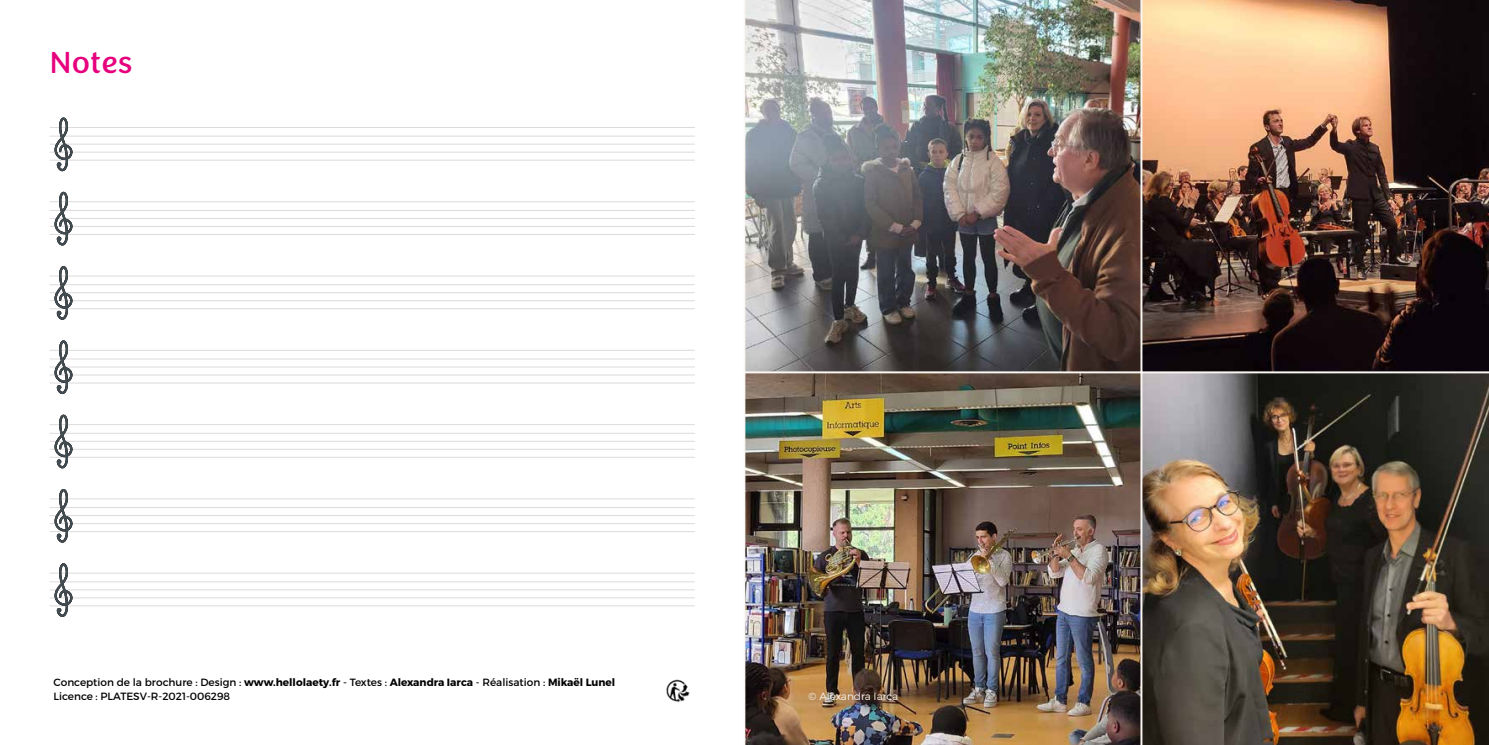
<style>
.page{position:relative;width:1489px;height:745px;background:#fff}
.page>*{position:absolute;margin:0;border:0;box-sizing:border-box;transform-origin:0 0}
.t1{font:31.5px "Congenial";color:#e6007d}
.t2{font:10.5px/14px "Montserrat";color:#000}
.t3{font:300 10.5px "Montserrat";color:#faf6f1}
.s1{font-weight:700}
</style>
<div class="page">
<img style="left:744px;top:0;width:396px;height:371px">
<img style="left:1140px;top:0;width:348px;height:371px">
<img style="left:744px;top:371px;width:396px;height:373px">
<img style="left:1140px;top:371px;width:348px;height:373px">
<hr style="left:50px;top:127px;width:644px;height:1px;background:#dedadd">
<hr style="left:50px;top:136px;width:644px;height:1px;background:#dedadd">
<hr style="left:50px;top:144px;width:644px;height:1px;background:#dedadd">
<hr style="left:50px;top:152px;width:644px;height:1px;background:#dedadd">
<hr style="left:50px;top:160px;width:644px;height:1px;background:#dedadd">
<img style="left:55px;top:117px;width:17px;height:54px">
<hr style="left:50px;top:201px;width:644px;height:1px;background:#dedadd">
<hr style="left:50px;top:210px;width:644px;height:1px;background:#dedadd">
<hr style="left:50px;top:218px;width:644px;height:1px;background:#dedadd">
<hr style="left:50px;top:226px;width:644px;height:1px;background:#dedadd">
<hr style="left:50px;top:234px;width:644px;height:1px;background:#dedadd">
<img style="left:55px;top:192px;width:17px;height:53px">
<hr style="left:50px;top:275px;width:644px;height:1px;background:#dedadd">
<hr style="left:50px;top:284px;width:644px;height:1px;background:#dedadd">
<hr style="left:50px;top:292px;width:644px;height:1px;background:#dedadd">
<hr style="left:50px;top:300px;width:644px;height:1px;background:#dedadd">
<hr style="left:50px;top:308px;width:644px;height:1px;background:#dedadd">
<img style="left:55px;top:266px;width:17px;height:53px">
<hr style="left:50px;top:350px;width:644px;height:1px;background:#dedadd">
<hr style="left:50px;top:358px;width:644px;height:1px;background:#dedadd">
<hr style="left:50px;top:366px;width:644px;height:1px;background:#dedadd">
<hr style="left:50px;top:374px;width:644px;height:1px;background:#dedadd">
<hr style="left:50px;top:382px;width:644px;height:1px;background:#dedadd">
<img style="left:55px;top:340px;width:17px;height:54px">
<hr style="left:50px;top:424px;width:644px;height:1px;background:#dedadd">
<hr style="left:50px;top:432px;width:644px;height:1px;background:#dedadd">
<hr style="left:50px;top:440px;width:644px;height:1px;background:#dedadd">
<hr style="left:50px;top:448px;width:644px;height:1px;background:#dedadd">
<hr style="left:50px;top:456px;width:644px;height:1px;background:#dedadd">
<img style="left:55px;top:414px;width:17px;height:54px">
<hr style="left:50px;top:498px;width:644px;height:1px;background:#dedadd">
<hr style="left:50px;top:507px;width:644px;height:1px;background:#dedadd">
<hr style="left:50px;top:515px;width:644px;height:1px;background:#dedadd">
<hr style="left:50px;top:523px;width:644px;height:1px;background:#dedadd">
<hr style="left:50px;top:531px;width:644px;height:1px;background:#dedadd">
<img style="left:55px;top:489px;width:17px;height:53px">
<hr style="left:50px;top:572px;width:644px;height:1px;background:#dedadd">
<hr style="left:50px;top:581px;width:644px;height:1px;background:#dedadd">
<hr style="left:50px;top:589px;width:644px;height:1px;background:#dedadd">
<hr style="left:50px;top:597px;width:644px;height:1px;background:#dedadd">
<hr style="left:50px;top:605px;width:644px;height:1px;background:#dedadd">
<img style="left:55px;top:563px;width:17px;height:53px">
<img style="left:666px;top:679px;width:24px;height:24px">
<h1 class="t1" style="left:50px;top:44px;width:84px">Notes</h1>
<p class="t2" style="left:54px;top:675px;width:563px">Conception de la brochure : Design : <span class="s1">www.hellolaety.fr</span> - Textes : <span class="s1">Alexandra Iarca</span> - Réalisation : <span class="s1">Mikaël Lunel<br></span>Licence : PLATESV-R-2021-006298</p>
<p class="t3" style="left:808px;top:689px;width:91px">© Alexandra Iarca</p>
</div>
